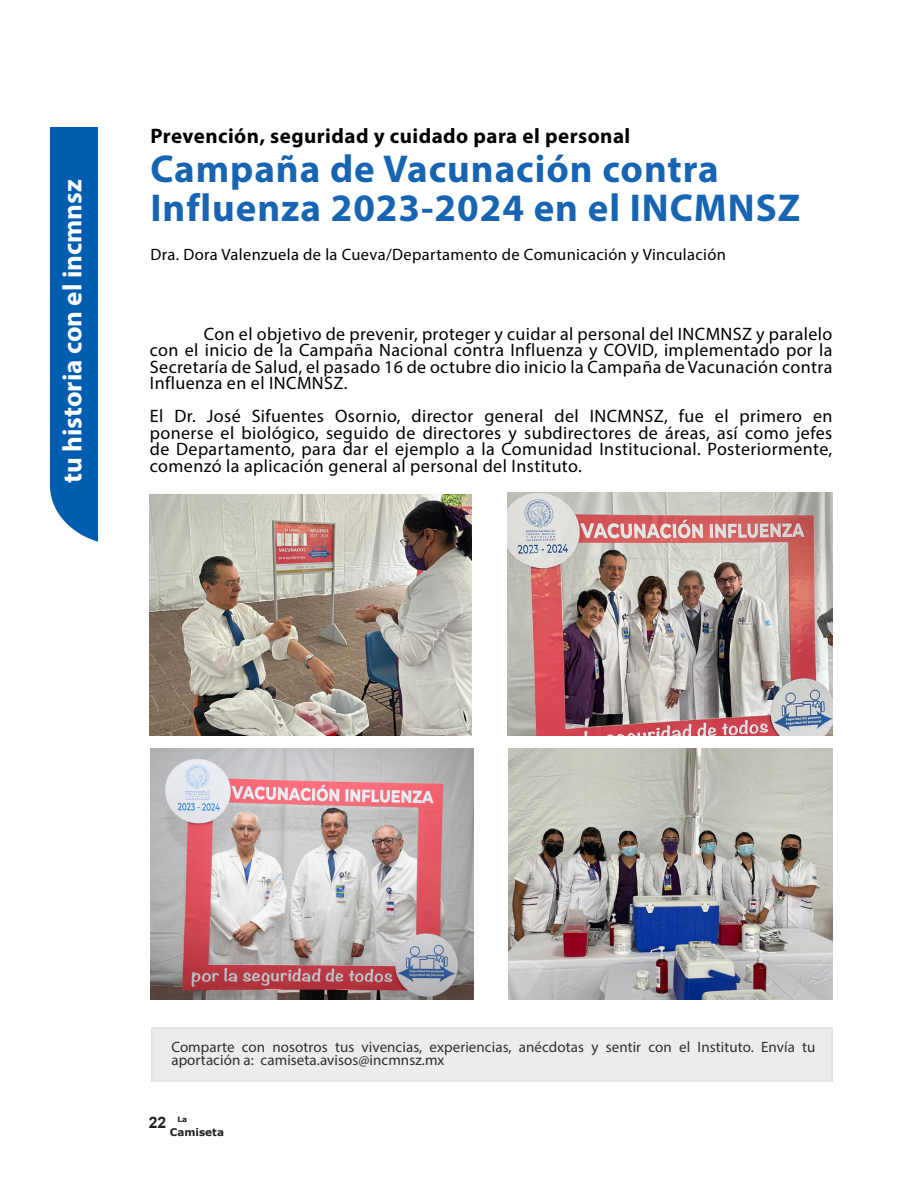
<style>
.page{position:relative;width:918px;height:1188px;background:#fff}
.page>*{position:absolute;margin:0;border:0;box-sizing:border-box;transform-origin:0 0}
.t1{font:700 39px/39px "Myriad Pro";letter-spacing:.025em;color:#1765b2}
.t2{font:700 27px "Myriad Pro";color:#fff}
.cuerpo_de_texto{font:700 21px "Myriad Pro";letter-spacing:.02em;color:#000}
.cuerpo_de_texto-2{font:18px/16.5px "Myriad Pro";letter-spacing:.02em;color:#000;text-align:justify}
.cuerpo_de_texto-3{font:16.5px "Myriad Pro";letter-spacing:.02em;color:#000}
.t3{font:700 15.75px "Arial";color:#231f20}
.t4{font:15px/13.5px "Myriad Pro";letter-spacing:.005em;color:#231f20}
.t5{font:700 10.5px "Verdana";color:#231f20}
.t6{font:700 7.5px "Verdana";color:#231f20}
</style>
<div class="page">
<div style="left:50px;top:128px;width:47px;height:414px;background:#015db0"></div>
<div style="left:152px;top:1028px;width:680px;height:53px;background:#ececec"></div>
<img style="left:150px;top:495px;width:322px;height:240px">
<img style="left:508px;top:492px;width:324px;height:243px">
<img style="left:150px;top:749px;width:323px;height:250px">
<img style="left:508px;top:749px;width:324px;height:250px">
<p class="t2" style="left:55px;top:483px;width:305px;rotate:-90deg">tu historia con el incmnsz</p>
<p class="cuerpo_de_texto" style="left:150px;top:123px;width:481px">Prevención, seguridad y cuidado para el personal</p>
<p class="t1" style="left:150px;top:148px;width:651px">Campaña de Vacunación contra<br>Influenza 2023-2024 en el INCMNSZ</p>
<p class="cuerpo_de_texto-3" style="left:150px;top:245px;width:577px">Dra. Dora Valenzuela de la Cueva/Departamento de Comunicación y Vinculación</p>
<p class="cuerpo_de_texto-2" style="left:150px;top:325px;width:684px;text-indent:54px">Con el objetivo de prevenir, proteger y cuidar al personal del INCMNSZ y paralelo con el inicio de la Campaña Nacional contra Influenza y COVID, implementado por la Secretaría de Salud, el pasado 16 de octubre dio inicio la Campaña de Vacunación contra Influenza en el INCMNSZ.</p>
<p class="cuerpo_de_texto-2" style="left:150px;top:408px;width:684px">El Dr. José Sifuentes Osornio, director general del INCMNSZ, fue el primero en ponerse el biológico, seguido de directores y subdirectores de áreas, así como jefes de Departamento, para dar el ejemplo a la Comunidad Institucional. Posteriormente, comenzó la aplicación general al personal del Instituto.</p>
<p class="t4" style="left:171px;top:1040px;width:646px">Comparte con nosotros tus vivencias, experiencias, anécdotas y sentir con el Instituto. Envía tu aportación a: camiseta.avisos@incmnsz.mx</p>
<p class="t3" style="left:149px;top:1112px;width:19px">22</p>
<p class="t6" style="left:177px;top:1115px;width:11px">La</p>
<p class="t5" style="left:170px;top:1125px;width:56px">Camiseta</p>
</div>
